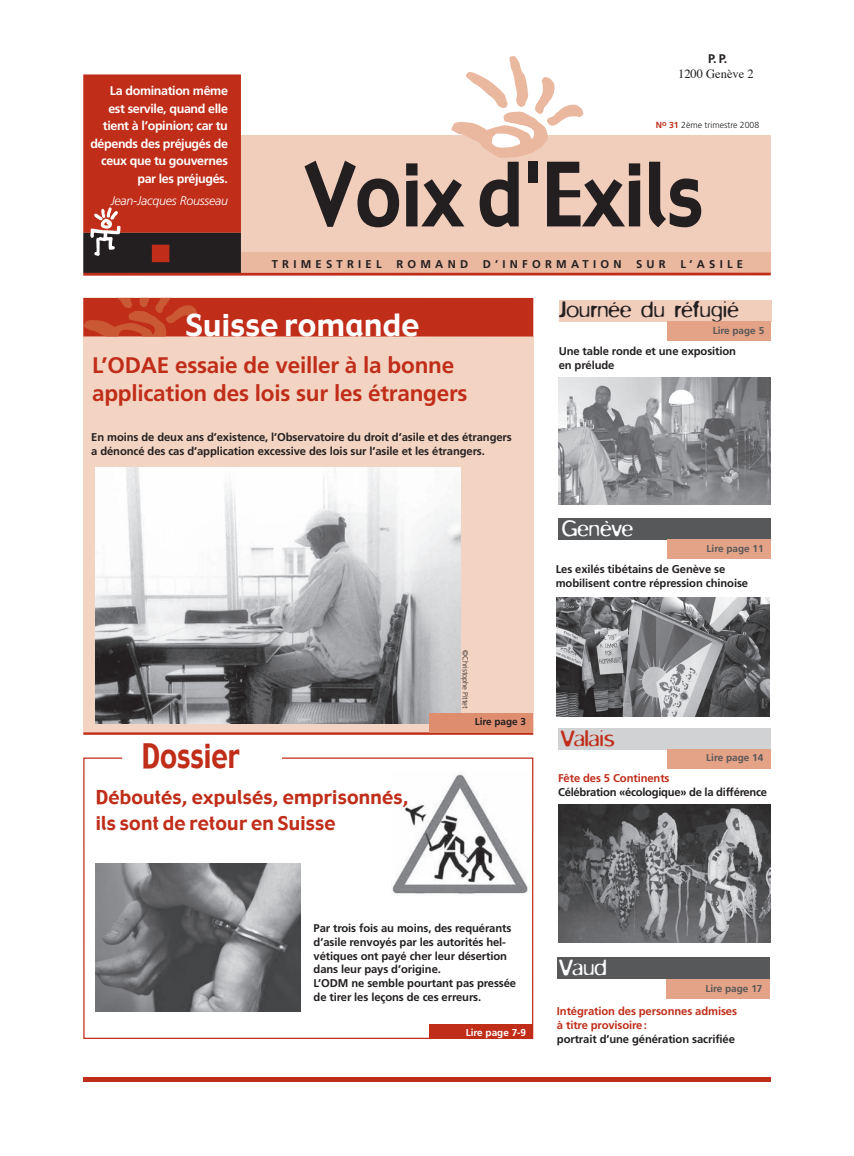
<style>
.page{position:relative;width:854px;height:1156px;background:#fff}
.page>*{position:absolute;margin:0;border:0;box-sizing:border-box;transform-origin:0 0}
.t1{font:86.25px "Gadget";color:#231f20;scale:.87 1}
.t2{font:33px "Gadget";color:#c02d19;scale:.83 1}
.t3{font:30px "Gadget";letter-spacing:.015em;color:#fff}
.t4{font:25px "Ikebana";color:#231f20}
.t5{font:25px "Ikebana";color:#fff}
.t6{font:25px "Ikebana";letter-spacing:-.01em;color:#c02d19}
.t7{font:700 22.5px/27.1px "Frutiger";letter-spacing:-.01em;color:#c02d19}
.t8{font:18.75px/26.2px "Gadget";letter-spacing:.015em;color:#c02d19}
.t9{font:700 12.5px/17.5px "Frutiger";letter-spacing:-.03em;color:#fff;text-align:right}
.t10{font:italic 300 12.5px "Frutiger";letter-spacing:-.02em;color:#fff}
.t11{font:12.5px "Times";color:#231f20}
.t12{font:700 12.5px "Frutiger";color:#231f20}
.t13{font:700 11.25px/13.8px "Frutiger";letter-spacing:-.01em;color:#231f20}
.t14{font:700 11.25px/13.8px "Frutiger";letter-spacing:-.01em;color:#c02d19}
.t15{font:700 11.25px "Frutiger";letter-spacing:.375em;color:#231f20}
.t16{font:700 10px "Frutiger";color:#57585a}
.t17{font:700 10px "Frutiger";color:#fff}
.t18{font:700 10px "Frutiger";color:#231f20}
.t19{font:300 8.75px "Frutiger";color:#231f20}
.t20{font:300 7.5px "Frutiger";letter-spacing:-.01em;color:#231f20}
.s1{font-weight:700;color:#c02d19}
</style>
<div class="page">
<div style="left:240px;top:135px;width:531px;height:134px;background:#f1cdbc"></div>
<div style="left:241px;top:252px;width:530px;height:22px;background:#eab79f"></div>
<hr style="left:83px;top:272px;width:688px;height:3px;background:#c02d19">
<svg style="left:451px;top:56px;width:133px;height:102px"></svg>
<svg style="left:83px;top:757px;width:451px;height:282px"></svg>
<div style="left:83px;top:336px;width:450px;height:396px;background:#f3d4c3"></div>
<div style="left:83px;top:1076px;width:688px;height:5px;background:#c02d19"></div>
<div style="left:83px;top:298px;width:450px;height:38px;background:#c02d19"></div>
<svg style="left:84px;top:298px;width:113px;height:38px"></svg>
<div style="left:128px;top:746px;width:154px;height:30px;background:#fff"></div>
<div style="left:430px;top:1024px;width:103px;height:14px;background:#c02d19"></div>
<div style="left:558px;top:518px;width:212px;height:21px;background:#57585a"></div>
<div style="left:667px;top:539px;width:104px;height:19px;background:#e4a286"></div>
<hr style="left:83px;top:732px;width:450px;height:2px;background:#c02d19">
<div style="left:558px;top:727px;width:213px;height:22px;background:#d1d2d4"></div>
<div style="left:667px;top:748px;width:103px;height:20px;background:#e4a286"></div>
<svg style="left:83px;top:74px;width:158px;height:199px;background:#a42e1e"></svg>
<img style="left:96px;top:467px;width:364px;height:256px">
<div style="left:557px;top:957px;width:212px;height:21px;background:#57585a"></div>
<div style="left:666px;top:978px;width:103px;height:20px;background:#e4a286"></div>
<div style="left:559px;top:300px;width:212px;height:21px;background:#f1cdbc"></div>
<div style="left:668px;top:321px;width:103px;height:19px;background:#e4a286"></div>
<img style="left:558px;top:377px;width:213px;height:127px">
<img style="left:558px;top:804px;width:213px;height:138px">
<img style="left:96px;top:862px;width:204px;height:149px">
<div style="left:430px;top:712px;width:103px;height:20px;background:#de8e6f"></div>
<img style="left:392px;top:771px;width:137px;height:123px">
<img style="left:557px;top:597px;width:212px;height:119px">
<p class="t9" style="left:90px;top:82px;width:139px">La domination même est servile, quand elle tient à l’opinion; car tu dépends des préjugés de ceux que tu gouvernes par les préjugés.</p>
<p class="t10" style="left:111px;top:193px;width:119px">Jean-Jacques Rousseau</p>
<p class="t12" style="left:708px;top:51px;width:20px">P. P.</p>
<p class="t11" style="left:678px;top:65px;width:77px">1200 Genève 2</p>
<p class="t19" style="left:656px;top:120px;width:105px"><span class="s1">N</span><sup>o</sup> <span class="s1">31</span> 2ème trimestre 2008</p>
<h1 class="t1" style="left:305px;top:139px;width:459px">Voix d'Exils</h1>
<p class="t15" style="left:272px;top:257px;width:111px">TRIMESTRIEL</p>
<p class="t13" style="left:396px;top:256px;width:73px">ROMAND</p>
<p class="t15" style="left:483px;top:257px;width:140px">D’INFORMATION</p>
<p class="t13" style="left:636px;top:256px;width:31px">SUR</p>
<p class="t13" style="left:680px;top:256px;width:64px">L’ASILE</p>
<h3 class="t3" style="left:186px;top:306px;width:235px">Suisse romande</h3>
<h3 class="t7" style="left:92px;top:352px;width:377px">L’ODAE essaie de veiller à la bonne application des lois sur les étrangers</h3>
<p class="t13" style="left:91px;top:430px;width:422px">En moins de deux ans d’existence, l’Observatoire du droit d’asile et des étrangers a dénoncé des cas d’application excessive des lois sur l’asile et les étrangers.</p>
<p class="t20" style="left:470px;top:649px;width:60px;rotate:90deg">©Christophe Pittet</p>
<h2 class="t2" style="left:142px;top:734px;width:119px">Dossier</h2>
<h3 class="t8" style="left:96px;top:784px;width:315px">Déboutés, expulsés, emprisonnés, ils sont de retour en Suisse</h3>
<p class="t18" style="left:475px;top:716px;width:53px">Lire page 3</p>
<h3 class="t4" style="left:559px;top:295px;width:182px">Journée du réfugié</h3>
<p class="t13" style="left:559px;top:344px;width:179px">Une table ronde et une exposition en prélude</p>
<p class="t16" style="left:713px;top:324px;width:53px">Lire page 5</p>
<h3 class="t5" style="left:562px;top:515px;width:73px">Genève</h3>
<p class="t16" style="left:707px;top:542px;width:59px">Lire page 11</p>
<p class="t13" style="left:556px;top:562px;width:194px">Les exilés tibétains de Genève se mobilisent contre répression chinoise</p>
<h3 class="t6" style="left:561px;top:724px;width:55px">Valais</h3>
<p class="t14" style="left:558px;top:771px;width:113px">Fête des 5 Continents</p>
<p class="t13" style="left:558px;top:785px;width:211px">Célébration «écologique» de la différence</p>
<p class="t16" style="left:706px;top:751px;width:59px">Lire page 14</p>
<p class="t13" style="left:314px;top:920px;width:204px">Par trois fois au moins, des requérants d’asile renvoyés par les autorités hel&shy;vétiques ont payé cher leur désertion dans leur pays d’origine.<br>L’ODM ne semble pourtant pas pressée de tirer les leçons de ces erreurs.</p>
<p class="t17" style="left:466px;top:1026px;width:62px">Lire page 7-9</p>
<h3 class="t5" style="left:559px;top:953px;width:50px">Vaud</h3>
<p class="t16" style="left:705px;top:982px;width:59px">Lire page 17</p>
<p class="t14" style="left:557px;top:1004px;width:182px">Intégration des personnes admises à titre provisoire :</p>
<p class="t13" style="left:557px;top:1031px;width:180px">portrait d’une génération sacrifiée</p>
</div>
